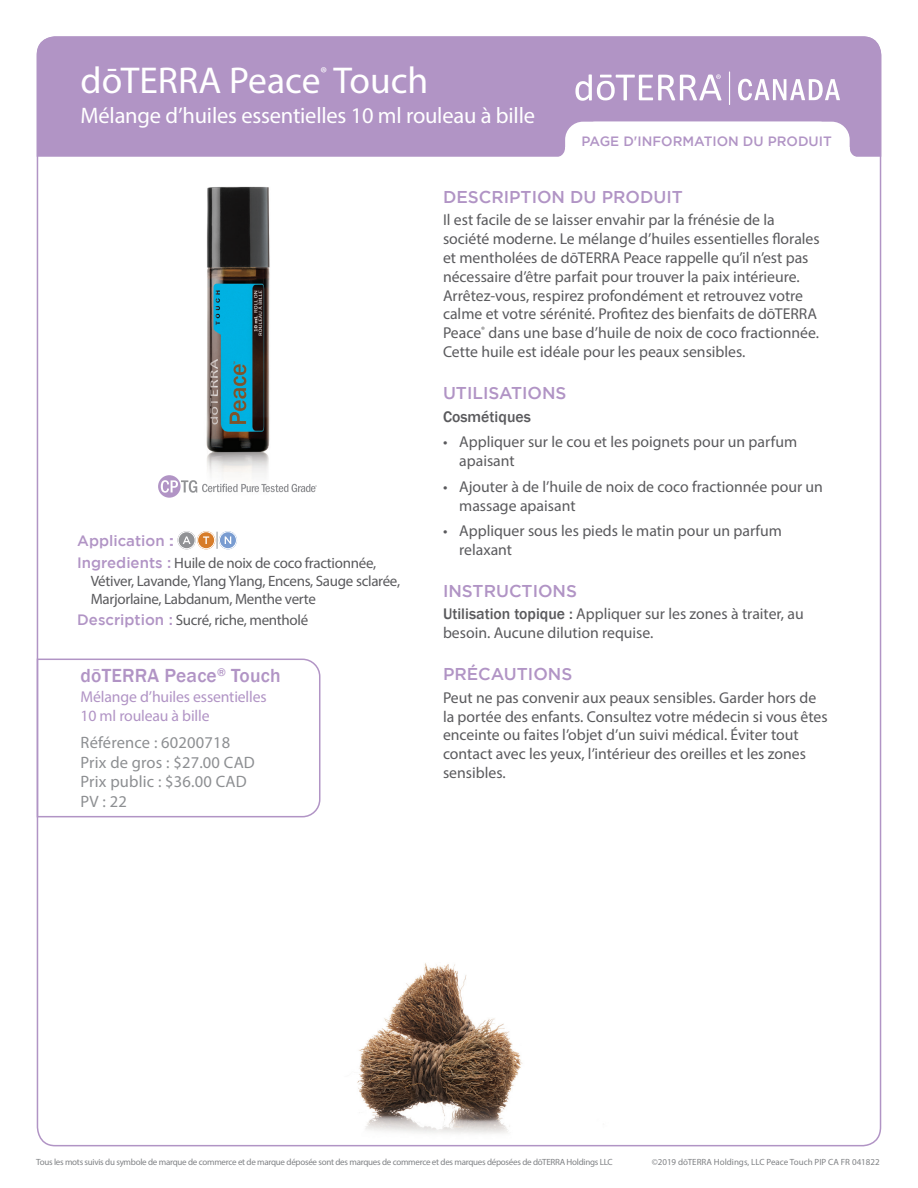
<style>
.page{position:relative;width:918px;height:1188px;background:#fff}
.page>*{position:absolute;margin:0;border:0;box-sizing:border-box;transform-origin:0 0}
.Main_H1{font:37.5px "Myriad Pro";color:#fff}
.t1{font:22.5px "Myriad Pro";letter-spacing:-.01em;color:#fff}
.Tag_H1{font:500 19.5px "Franklin Gothic";letter-spacing:.01em;color:#b194c5}
.Purple_Headers{font:500 17.1px "Gotham";color:#b194c5}
.Tag_details{font:16.5px "Myriad Pro";letter-spacing:.01em;color:#8d8f92}
.Body{font:15.75px/18.9px "Myriad Pro";color:#5a5a5d}
.Directions_Bold_Attr{font:15.75px/18.9px "Myriad Pro";color:#5a5a5d}
.Tag_H2{font:15.75px/19.5px "Myriad Pro";letter-spacing:-.01em;color:#b194c5}
.Directions_Bold_Attr-2{font:500 15.75px "Franklin Gothic";color:#5a5a5d}
.Main_H1-2{font:15.75px "Myriad Pro";color:#fff}
.Oil_Attribute_Panel{font:15px/18px "Myriad Pro";letter-spacing:-.02em;color:#5a5a5d}
.Oil_Attribute_Panel-2{font:500 15px "Gotham";color:#b194c5}
.Purple_Headers-2{font:500 13.5px "Gotham";color:#b194c5}
.t2{font:9px "Myriad Pro";letter-spacing:-.03em;color:#808285}
.t3{font:9px "Myriad Pro";color:#808285}
.s1{font-family:"Gotham";font-weight:500;color:#b194c5}
.s2{font-family:"Franklin Gothic";font-weight:500}
</style>
<div class="page">
<div style="left:37px;top:36px;width:844px;height:121px;background:#b194c5"></div>
<svg style="left:738px;top:79px;width:102px;height:22px"></svg>
<svg style="left:575px;top:74px;width:146px;height:27px"></svg>
<hr style="left:729px;top:71px;width:1px;height:34px;background:#fff">
<svg style="left:554px;top:122px;width:307px;height:35px"></svg>
<svg style="left:36px;top:658px;width:285px;height:160px"></svg>
<img style="left:302px;top:963px;width:306px;height:184px">
<img style="left:177px;top:186px;width:93px;height:364px">
<svg style="left:158px;top:475px;width:159px;height:23px"></svg>
<p class="Main_H1" style="left:81px;top:57px;width:349px">dōTERRA Peace Touch</p>
<p class="Main_H1-2" style="left:321px;top:63px;width:8px">®</p>
<p class="t1" style="left:81px;top:102px;width:456px">Mélange d’huiles essentielles 10 ml rouleau à bille</p>
<p class="Purple_Headers-2" style="left:582px;top:133px;width:252px">PAGE D'INFORMATION DU PRODUIT</p>
<p class="Purple_Headers-2" style="left:598px;top:133px;width:218px">PRODUCT INFORMATION PAGE</p>
<p class="Oil_Attribute_Panel-2" style="left:77px;top:533px;width:98px">Application :</p>
<p class="Oil_Attribute_Panel" style="left:91px;top:553px;width:311px;text-indent:-14px"><span class="s1">Ingredients :</span> Huile de noix de coco fractionnée,<br>Vétiver, Lavande, Ylang Ylang, Encens, Sauge sclarée,<br>Marjorlaine, Labdanum, Menthe verte</p>
<p class="Oil_Attribute_Panel" style="left:77px;top:611px;width:233px"><span class="s1">Description :</span> Sucré, riche, mentholé</p>
<p class="Tag_H1" style="left:81px;top:664px;width:202px">dōTERRA Peace<sup>®</sup> Touch</p>
<p class="Tag_H2" style="left:81px;top:687px;width:188px">Mélange d’huiles essentielles<br>10 ml rouleau à bille</p>
<p class="Tag_details" style="left:81px;top:732px;width:151px">Référence : 60200718</p>
<p class="Tag_details" style="left:81px;top:752px;width:176px">Prix de gros : $27.00 CAD</p>
<p class="Tag_details" style="left:81px;top:772px;width:168px">Prix public : $36.00 CAD</p>
<p class="Tag_details" style="left:81px;top:792px;width:48px">PV : 22</p>
<p class="Purple_Headers" style="left:443px;top:187px;width:241px">DESCRIPTION DU PRODUIT</p>
<p class="Body" style="left:443px;top:210px;width:378px">Il est facile de se laisser envahir par la frénésie de la société moderne. Le mélange d’huiles essentielles florales et mentholées de dōTERRA Peace rappelle qu’il n’est pas nécessaire d’être parfait pour trouver la paix intérieure.<br>Arrêtez-vous, respirez profondément et retrouvez votre calme et votre sérénité. Profitez des bienfaits de dōTERRA Peace<sup>®</sup> dans une base d’huile de noix de coco fractionnée.<br>Cette huile est idéale pour les peaux sensibles.</p>
<p class="Purple_Headers" style="left:443px;top:383px;width:125px">UTILISATIONS</p>
<p class="Directions_Bold_Attr-2" style="left:443px;top:407px;width:89px">Cosmétiques</p>
<p class="Body" style="left:459px;top:432px;width:339px;text-indent:-16px">• Appliquer sur le cou et les poignets pour un parfum apaisant</p>
<p class="Body" style="left:459px;top:477px;width:365px;text-indent:-16px">• Ajouter à de l’huile de noix de coco fractionnée pour un massage apaisant</p>
<p class="Body" style="left:459px;top:521px;width:324px;text-indent:-16px">• Appliquer sous les pieds le matin pour un parfum relaxant</p>
<p class="Purple_Headers" style="left:443px;top:581px;width:136px">INSTRUCTIONS</p>
<p class="Directions_Bold_Attr" style="left:443px;top:604px;width:362px"><span class="s2">Utilisation topique :</span> Appliquer sur les zones à traiter, au besoin. Aucune dilution requise.</p>
<p class="Purple_Headers" style="left:443px;top:665px;width:131px">PRÉCAUTIONS</p>
<p class="Body" style="left:443px;top:688px;width:386px">Peut ne pas convenir aux peaux sensibles. Garder hors de la portée des enfants. Consultez votre médecin si vous êtes enceinte ou faites l’objet d’un suivi médical. Éviter tout contact avec les yeux, l’intérieur des oreilles et les zones sensibles.</p>
<p class="t2" style="left:36px;top:1156px;width:578px">Tous les mots suivis du symbole de marque de commerce et de marque déposée sont des marques de commerce et des marques déposées de dōTERRA Holdings LLC</p>
<p class="t3" style="left:652px;top:1156px;width:230px">©2019 dōTERRA Holdings, LLC Peace Touch PIP CA FR 041822</p>
</div>
